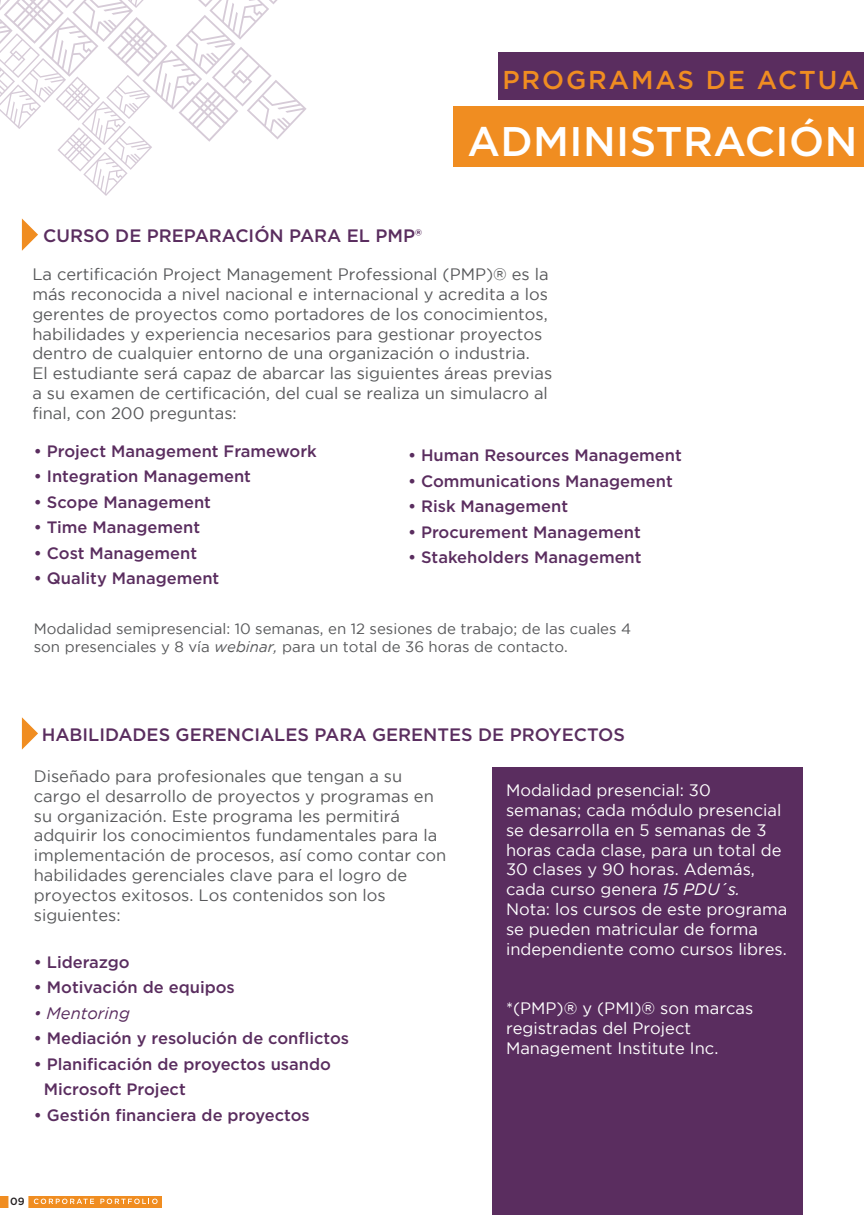
<style>
.page{position:relative;width:864px;height:1215px;background:#fff}
.page>*{position:absolute;margin:0;border:0;box-sizing:border-box;transform-origin:0 0}
.t1{font:500 41.4px "Gotham";letter-spacing:.01em;color:#fff}
.t2{font:500 25.8px "Gotham";letter-spacing:.075em;color:#f08d21}
.t3{font:500 18px "Gotham";color:#5a2d5f}
.t4{font:16.5px/19.8px "Gotham";color:#58595b}
.t5{font:500 16.5px/25.5px "Gotham";color:#5a2d5f}
.t6{font:16.5px/19.8px "Gotham";color:#fff}
.t7{font:italic 16.5px "Gotham";color:#5a2d5f}
.t8{font:15px/18px "Gotham";color:#58595b}
.t9{font:500 10.5px "Gotham";color:#231f20}
.s1{font-style:italic}
</style>
<div class="page">
<div style="left:492px;top:768px;width:311px;height:447px;background:#5a2d5f"></div>
<div style="left:498px;top:52px;width:366px;height:48px;background:#5a2d5f"></div>
<div style="left:454px;top:106px;width:410px;height:61px;background:#f08d21"></div>
<svg style="left:0;top:0;width:307px;height:196px"></svg>
<div style="left:0;top:1196px;width:162px;height:11px;background:#f08d21"></div>
<svg style="left:34px;top:1199px;width:60px;height:5px"></svg>
<svg style="left:100px;top:1199px;width:58px;height:5px"></svg>
<div style="left:8px;top:1191px;width:20px;height:20px;background:#fff"></div>
<svg style="left:22px;top:218px;width:16px;height:33px"></svg>
<svg style="left:22px;top:717px;width:16px;height:33px"></svg>
<h2 class="t2" style="left:502px;top:63px;width:358px">PROGRAMAS DE ACTUA</h2>
<h1 class="t1" style="left:467px;top:114px;width:391px">ADMINISTRACIÓN</h1>
<p class="t3" style="left:43px;top:224px;width:380px">CURSO DE PREPARACIÓN PARA EL PMP®</p>
<p class="t4" style="left:32px;top:264px;width:521px">La certificación Project Management Professional (PMP)® es la más reconocida a nivel nacional e internacional y acredita a los gerentes de proyectos como portadores de los conocimientos, habilidades y experiencia necesarios para gestionar proyectos dentro de cualquier entorno de una organización o industria.<br>El estudiante será capaz de abarcar las siguientes áreas previas a su examen de certificación, del cual se realiza un simulacro al final, con 200 preguntas:</p>
<p class="t5" style="left:34px;top:438px;width:285px">• Project Management Framework</p>
<p class="t5" style="left:34px;top:463px;width:219px">• Integration Management</p>
<p class="t5" style="left:34px;top:489px;width:179px">• Scope Management</p>
<p class="t5" style="left:34px;top:514px;width:168px">• Time Management</p>
<p class="t5" style="left:34px;top:540px;width:165px">• Cost Management</p>
<p class="t5" style="left:34px;top:565px;width:187px">• Quality Management</p>
<p class="t8" style="left:34px;top:619px;width:599px">Modalidad semipresencial: 10 semanas, en 12 sesiones de trabajo; de las cuales 4 son presenciales y 8 vía <span class="s1">webinar,</span> para un total de 36 horas de contacto.</p>
<p class="t5" style="left:408px;top:442px;width:275px">• Human Resources Management</p>
<p class="t5" style="left:408px;top:468px;width:266px">• Communications Management</p>
<p class="t5" style="left:408px;top:493px;width:162px">• Risk Management</p>
<p class="t5" style="left:408px;top:519px;width:234px">• Procurement Management</p>
<p class="t5" style="left:408px;top:544px;width:235px">• Stakeholders Management</p>
<p class="t3" style="left:42px;top:722px;width:585px">HABILIDADES GERENCIALES PARA GERENTES DE PROYECTOS</p>
<p class="t4" style="left:34px;top:766px;width:414px">Diseñado para profesionales que tengan a su cargo el desarrollo de proyectos y programas en su organización. Este programa les permitirá adquirir los conocimientos fundamentales para la implementación de procesos, así como contar con habilidades gerenciales clave para el logro de proyectos exitosos. Los contenidos son los siguientes:</p>
<p class="t5" style="left:34px;top:949px;width:98px">• Liderazgo</p>
<p class="t5" style="left:34px;top:974px;width:203px">• Motivación de equipos</p>
<p class="t7" style="left:34px;top:1004px;width:98px">• Mentoring</p>
<p class="t5" style="left:34px;top:1025px;width:317px">• Mediación y resolución de conflictos</p>
<p class="t5" style="left:44px;top:1051px;width:289px;text-indent:-10px">• Planificación de proyectos usando<br>Microsoft Project</p>
<p class="t5" style="left:34px;top:1102px;width:278px">• Gestión financiera de proyectos</p>
<p class="t6" style="left:506px;top:780px;width:283px">Modalidad presencial: 30 semanas; cada módulo presencial se desarrolla en 5 semanas de 3 horas cada clase, para un total de<br>30 clases y 90 horas. Además, cada curso genera <span class="s1">15 PDU´s.<br></span>Nota: los cursos de este programa se pueden matricular de forma independiente como cursos libres.</p>
<p class="t6" style="left:506px;top:998px;width:249px">*(PMP)® y (PMI)® son marcas registradas del Project<br>Management Institute Inc.</p>
<p class="t9" style="left:10px;top:1195px;width:16px">09</p>
</div>
